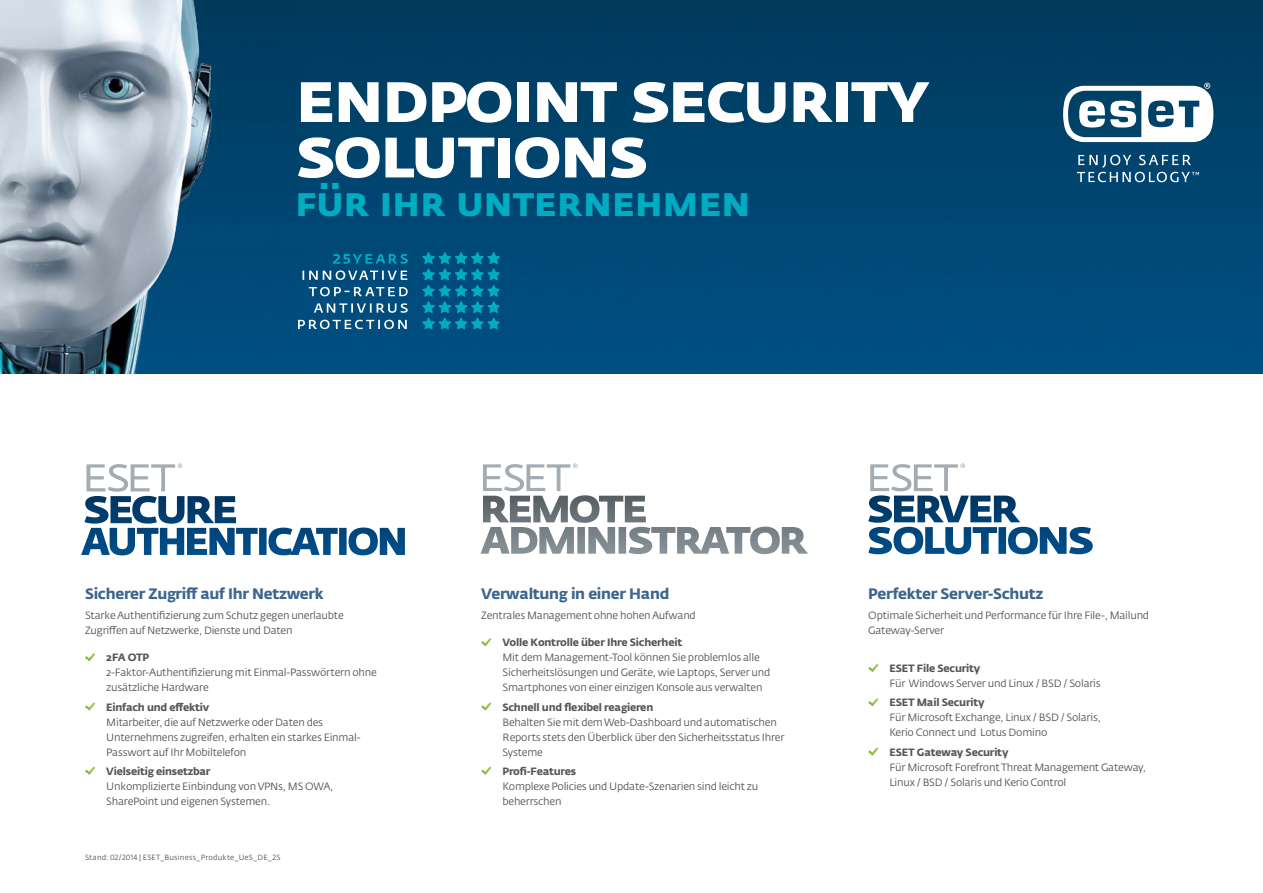
<style>
.page{position:relative;width:1263px;height:893px;background:#fff}
.page>*{position:absolute;margin:0;border:0;box-sizing:border-box;transform-origin:0 0}
.t1{font:700 72.75px/55.3px "Fedra Sans Alt Pro";letter-spacing:-.04em;color:#fff}
.t2{font:700 41.85px "Fedra Sans Alt Pro";letter-spacing:-.01em;color:#00acc1}
.t3{font:700 15px "Fedra Sans Alt Pro";letter-spacing:-.02em;color:#3c668e}
.t4{font:10.5px/15px "Fedra Sans Alt Pro";letter-spacing:-.02em;color:#565655}
.t5{font:700 10.5px "Fedra Sans Alt Pro";letter-spacing:-.02em;color:#565655}
.t6{font:7.5px "Fedra Sans Alt Pro";letter-spacing:.025em;color:#565655}
</style>
<div class="page">
<svg style="left:481px;top:638px;width:10px;height:8px"></svg>
<svg style="left:481px;top:702px;width:10px;height:9px"></svg>
<svg style="left:481px;top:766px;width:10px;height:9px"></svg>
<svg style="left:868px;top:664px;width:10px;height:8px"></svg>
<svg style="left:868px;top:698px;width:10px;height:8px"></svg>
<svg style="left:868px;top:747px;width:10px;height:9px"></svg>
<svg style="left:85px;top:653px;width:10px;height:8px"></svg>
<svg style="left:85px;top:702px;width:10px;height:9px"></svg>
<svg style="left:85px;top:766px;width:10px;height:9px"></svg>
<svg style="left:81px;top:463px;width:324px;height:92px"></svg>
<svg style="left:480px;top:463px;width:328px;height:91px"></svg>
<svg style="left:868px;top:463px;width:225px;height:91px"></svg>
<img style="left:300px;top:0;width:963px;height:374px">
<img style="left:0;top:0;width:300px;height:374px">
<svg style="left:1077px;top:155px;width:122px;height:27px;background:#32688a"></svg>
<svg style="left:1063px;top:83px;width:150px;height:59px"></svg>
<svg style="left:422px;top:252px;width:78px;height:77px;background:#006a91"></svg>
<svg style="left:333px;top:254px;width:75px;height:10px"></svg>
<svg style="left:298px;top:270px;width:110px;height:59px;background:#2f6c94"></svg>
<h1 class="t1" style="left:295px;top:69px;width:636px">endpoint security solutions</h1>
<h2 class="t2" style="left:295px;top:176px;width:457px">für ihr unternehmen</h2>
<h3 class="t3" style="left:85px;top:585px;width:240px">Sicherer Zugriff auf Ihr Netzwerk</h3>
<p class="t4" style="left:85px;top:607px;width:260px">Starke Authentifizierung zum Schutz gegen unerlaubte<br>Zugriffen auf Netzwerke, Dienste und Daten</p>
<p class="t5" style="left:106px;top:651px;width:44px">2FA OTP</p>
<p class="t4" style="left:106px;top:665px;width:272px">2-Faktor-Authentifizierung mit Einmal-Passwörtern ohne zusätzliche Hardware</p>
<p class="t5" style="left:106px;top:700px;width:105px">Einfach und effektiv</p>
<p class="t4" style="left:106px;top:714px;width:256px">Mitarbeiter, die auf Netzwerke oder Daten des<br>Unternehmens zugreifen, erhalten ein starkes Einmal-<br>Passwort auf Ihr Mobiltelefon</p>
<p class="t5" style="left:106px;top:765px;width:106px">Vielseitig einsetzbar</p>
<p class="t4" style="left:106px;top:779px;width:229px">Unkomplizierte Einbindung von VPNs, MS OWA,<br>SharePoint und eigenen Systemen.</p>
<p class="t6" style="left:85px;top:853px;width:197px">Stand: 02/2014 | ESET_Business_Produkte_UeS_DE_2S</p>
<h3 class="t3" style="left:481px;top:585px;width:190px">Verwaltung in einer Hand</h3>
<p class="t4" style="left:481px;top:607px;width:216px">Zentrales Management ohne hohen Aufwand</p>
<p class="t5" style="left:502px;top:636px;width:181px">Volle Kontrolle über Ihre Sicherheit</p>
<p class="t4" style="left:502px;top:650px;width:269px">Mit dem Management-Tool können Sie problemlos alle<br>Sicherheitslösungen und Geräte, wie Laptops, Server und<br>Smartphones von einer einzigen Konsole aus verwalten</p>
<p class="t5" style="left:502px;top:700px;width:152px">Schnell und flexibel reagieren</p>
<p class="t4" style="left:502px;top:714px;width:284px">Behalten Sie mit dem Web-Dashboard und automatischen<br>Reports stets den Überblick über den Sicherheitsstatus Ihrer<br>Systeme</p>
<p class="t5" style="left:502px;top:765px;width:75px">Profi-Features</p>
<p class="t4" style="left:502px;top:779px;width:257px">Komplexe Policies und Update-Szenarien sind leicht zu beherrschen</p>
<h3 class="t3" style="left:868px;top:585px;width:177px">Perfekter Server-Schutz</h3>
<p class="t4" style="left:868px;top:607px;width:282px">Optimale Sicherheit und Performance für Ihre File-, Mailund<br>Gateway-Server</p>
<p class="t5" style="left:889px;top:662px;width:92px">ESET File Security</p>
<p class="t4" style="left:889px;top:676px;width:213px">Für Windows Server und Linux / BSD / Solaris</p>
<p class="t5" style="left:889px;top:696px;width:96px">ESET Mail Security</p>
<p class="t4" style="left:889px;top:710px;width:213px">Für Microsoft Exchange, Linux / BSD / Solaris,<br>Kerio Connect und Lotus Domino</p>
<p class="t5" style="left:889px;top:745px;width:120px">ESET Gateway Security</p>
<p class="t4" style="left:889px;top:759px;width:258px">Für Microsoft Forefront Threat Management Gateway,<br>Linux / BSD / Solaris und Kerio Control</p>
</div>
